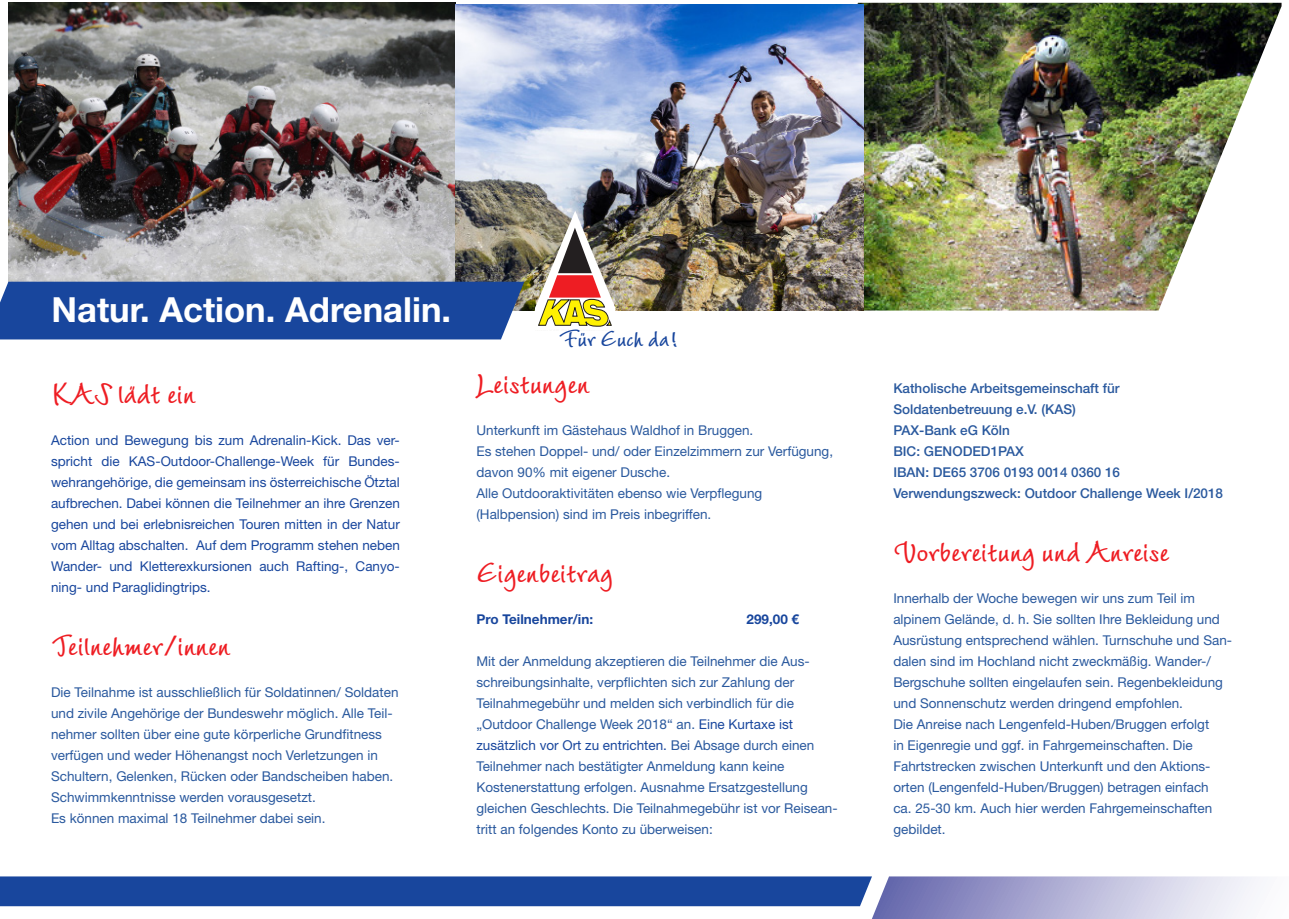
<style>
.page{position:relative;width:1289px;height:919px;background:#fff}
.page>*{position:absolute;margin:0;border:0;box-sizing:border-box;transform-origin:0 0}
.t1{font:700 34.65px "Helvetica Neue LT";color:#fff}
.t2{font:700 34.5px "LT Wiesbaden Swing";color:#ee1d23}
.t3{font:700 27px "LT Wiesbaden Swing";color:#18469d}
.t4{font:13.5px/21px "Helvetica Neue LT";color:#2a599e}
.t5{font:13.5px/21px "Helvetica Neue LT";color:#18469d;text-align:justify}
.t6{font:500 13.5px "Helvetica Neue LT";color:#2a599e}
.t7{font:700 13.5px "Helvetica Neue LT";color:#18469d}
.s1{color:#18469d}
</style>
<div class="page">
<img style="left:9px;top:3px;width:750px;height:307px">
<img style="left:759px;top:3px;width:522px;height:307px">
<div style="left:0;top:282px;width:524px;height:57px;background:#18469d"></div>
<img style="left:535px;top:211px;width:80px;height:116px">
<svg style="left:0;top:876px;width:1256px;height:42px"></svg>
<p class="t1" style="left:52px;top:288px;width:401px">Natur. Action. Adrenalin.</p>
<p class="t2" style="left:51px;top:370px;width:146px">KAS lädt ein</p>
<p class="t5" style="left:51px;top:429px;width:350px">Action und Bewegung bis zum Adrenalin-Kick. Das ver&shy;spricht die KAS-Outdoor-Challenge-Week für Bundes&shy;wehrangehörige, die gemeinsam ins österreichische Ötztal aufbrechen. Dabei können die Teilnehmer an ihre Grenzen gehen und bei erlebnisreichen Touren mitten in der Natur vom Alltag abschalten. Auf dem Programm stehen neben Wander- und Kletterexkursionen auch Rafting-, Canyo&shy;ning- und Paraglidingtrips.</p>
<p class="t2" style="left:51px;top:622px;width:180px">Teilnehmer/innen</p>
<p class="t4" style="left:51px;top:681px;width:349px">Die Teilnahme ist ausschließlich für Soldatinnen/ Soldaten und zivile Angehörige der Bundeswehr möglich. Alle Teil&shy;nehmer sollten über eine gute körperliche Grundfitness verfügen und weder Höhenangst noch Verletzungen in Schultern, Gelenken, Rücken oder Bandscheiben haben.<br>Schwimmkenntnisse werden vorausgesetzt.</p>
<p class="t4" style="left:51px;top:807px;width:276px">Es können maximal 18 Teilnehmer dabei sein.</p>
<p class="t3" style="left:559px;top:321px;width:120px">Für Euch da!</p>
<p class="t2" style="left:476px;top:360px;width:114px">Leistungen</p>
<p class="t4" style="left:476px;top:419px;width:358px">Unterkunft im Gästehaus Waldhof in Bruggen.<br>Es stehen Doppel- und/ oder Einzelzimmern zur Verfügung, davon 90% mit eigener Dusche.</p>
<p class="t4" style="left:476px;top:482px;width:287px">Alle Outdooraktivitäten ebenso wie Verpflegung (Halbpension) sind im Preis inbegriffen.</p>
<p class="t2" style="left:476px;top:549px;width:138px">Eigenbeitrag</p>
<p class="t7" style="left:476px;top:610px;width:118px">Pro Teilnehmer/in:</p>
<p class="t7" style="left:746px;top:610px;width:54px">299,00 €</p>
<p class="t4" style="left:476px;top:650px;width:363px">Mit der Anmeldung akzeptieren die Teilnehmer die Aus&shy;schreibungsinhalte, verpflichten sich zur Zahlung der Teilnahmegebühr und melden sich verbindlich für die „Outdoor Challenge Week 2018“ an. <span class="s1">Eine Kurtaxe ist zusätzlich vor Ort zu entrichten.</span> Bei Absage durch einen Teilnehmer nach bestätigter Anmeldung kann keine Kostenerstattung erfolgen. Ausnahme Ersatzgestellung gleichen Geschlechts. Die Teilnahmegebühr ist vor Reisean&shy;tritt an folgendes Konto zu überweisen:</p>
<p class="t6" style="left:893px;top:379px;width:228px">Katholische Arbeitsgemeinschaft für</p>
<p class="t6" style="left:893px;top:400px;width:184px">Soldatenbetreuung e.V. (KAS)</p>
<p class="t6" style="left:893px;top:421px;width:118px">PAX-Bank eG Köln</p>
<p class="t6" style="left:893px;top:442px;width:132px">BIC: GENODED1PAX</p>
<p class="t6" style="left:893px;top:463px;width:228px">IBAN: DE65 3706 0193 0014 0360 16</p>
<p class="t6" style="left:893px;top:484px;width:331px">Verwendungszweck: Outdoor Challenge Week I/2018</p>
<p class="t2" style="left:893px;top:528px;width:277px">Vorbereitung und Anreise</p>
<p class="t4" style="left:893px;top:587px;width:340px">Innerhalb der Woche bewegen wir uns zum Teil im alpinem Gelände, d. h. Sie sollten Ihre Bekleidung und Ausrüstung entsprechend wählen. Turnschuhe und San&shy;dalen sind im Hochland nicht zweckmäßig. Wander-/ Bergschuhe sollten eingelaufen sein. Regenbekleidung und Sonnenschutz werden dringend empfohlen.</p>
<p class="t4" style="left:893px;top:713px;width:320px">Die Anreise nach Lengenfeld-Huben/Bruggen erfolgt in Eigenregie und ggf. in Fahrgemeinschaften. Die Fahrtstrecken zwischen Unterkunft und den Aktions&shy;orten (Lengenfeld-Huben/Bruggen) betragen einfach ca. 25-30 km. Auch hier werden Fahrgemeinschaften gebildet.</p>
</div>
